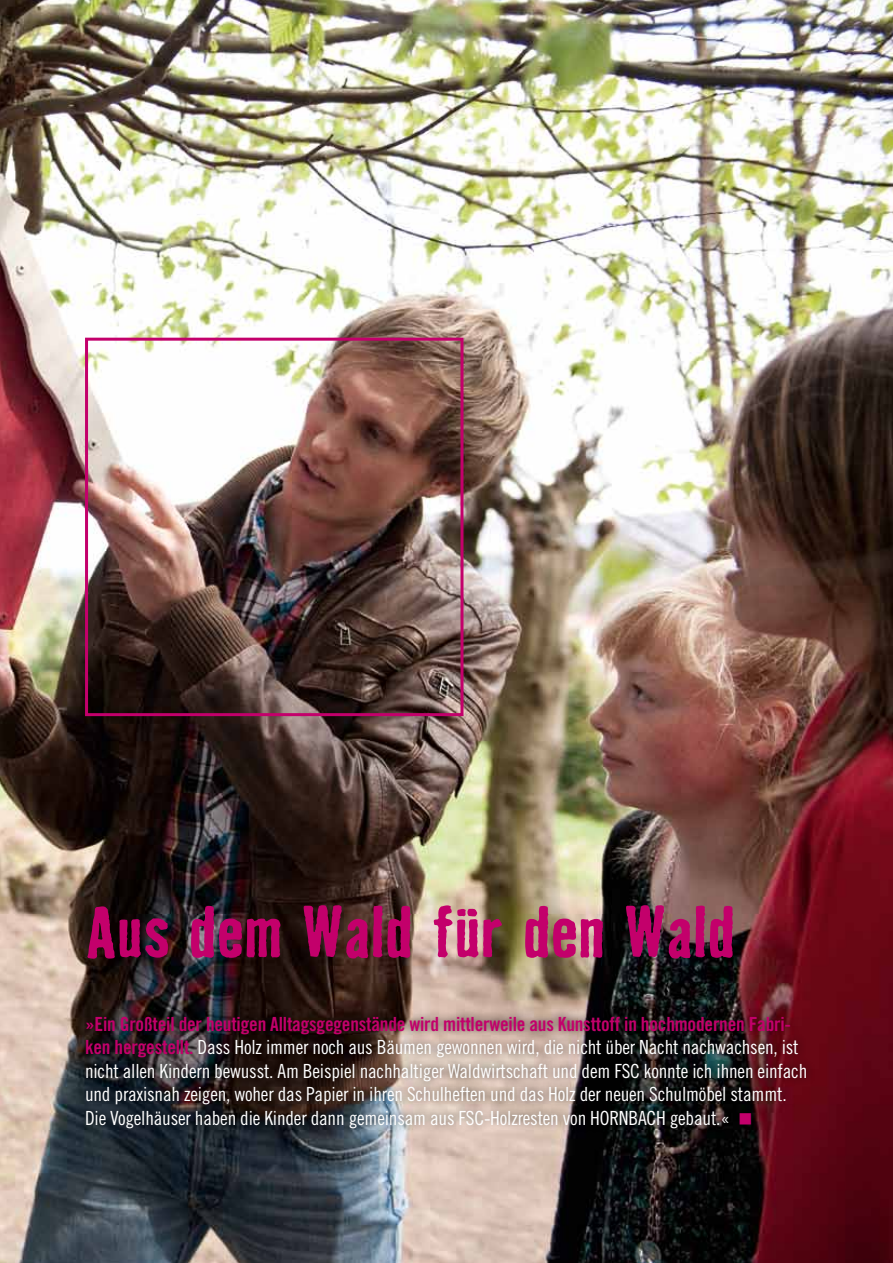
<style>
.page{position:relative;width:893px;height:1263px;background:#fff}
.page>*{position:absolute;margin:0;border:0;box-sizing:border-box;transform-origin:0 0}
.t1{font:67.2px "Badhouse CE Bold";color:#c3006b}
.t2{font:19.5px/23.4px "Trade Gothic LT Std Cn 18";letter-spacing:-.01em;color:#fff}
.t3{font:19.5px "Trade Gothic LT Std Bd Cn 20";letter-spacing:-.01em;color:#c3006b}
.s1{font-family:"Trade Gothic LT Std Bd Cn 20";color:#c3006b}
.s2{color:#c3006b}
</style>
<div class="page">
<img style="left:0;top:0;width:893px;height:1263px">
<div style="left:85px;top:338px;width:378px;height:378px;border:3px solid #c3006b"></div>
<div style="left:76px;top:1007px;width:740px;height:130px;background:#000;opacity:.75"></div>
<h1 class="t1" style="left:85px;top:887px;width:652px">Aus dem Wald für den Wald</h1>
<p class="t3" style="left:85px;top:1012px;width:708px">»Ein Großteil der heutigen Alltagsgegenstände wird mittlerweile aus Kunsttoff in hochmodernen Fabri-</p>
<p class="t2" style="left:85px;top:1035px;width:724px"><span class="s1">ken hergestellt.</span> Dass Holz immer noch aus Bäumen gewonnen wird, die nicht über Nacht nachwachsen, ist nicht allen Kindern bewusst. Am Beispiel nachhaltiger Waldwirtschaft und dem FSC konnte ich ihnen einfach und praxisnah zeigen, woher das Papier in ihren Schulheften und das Holz der neuen Schulmöbel stammt.<br>Die Vogelhäuser haben die Kinder dann gemeinsam aus FSC-Holzresten von HORNBACH gebaut.« <span class="s2">■</span></p>
</div>
